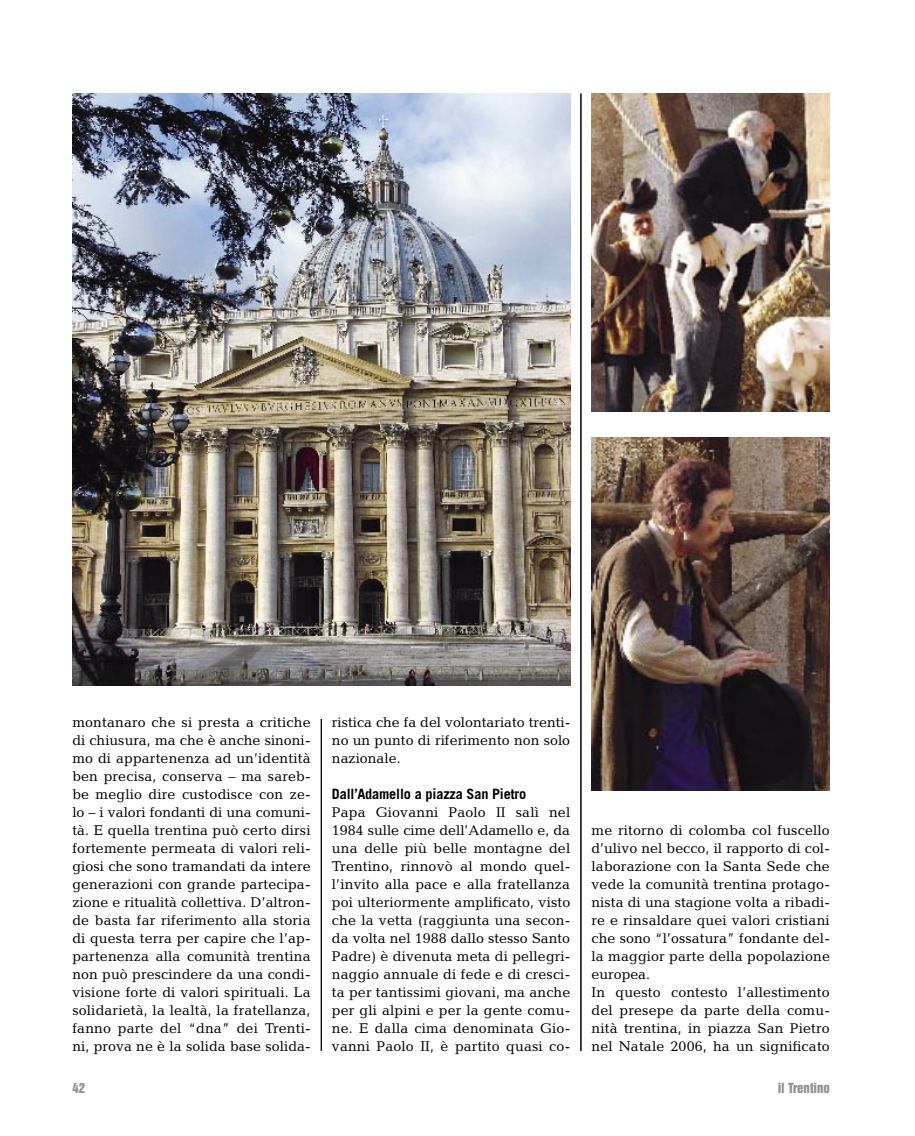
<style>
.page{position:relative;width:915px;height:1136px;background:#fff}
.page>*{position:absolute;margin:0;border:0;box-sizing:border-box;transform-origin:0 0}
.AA__TESTO{font:14.25px/18px "Candida";letter-spacing:.01em;color:#000;text-align:justify}
.A_titolo_dentro_articolo{font:700 14.25px "Trade Gothic";letter-spacing:-.01em;color:#000}
.t1{font:12.75px "Helvetica Inserat";color:#939393}
</style>
<div class="page">
<hr style="left:580px;top:94px;width:1px;height:956px;background:#000">
<img style="left:72px;top:94px;width:498px;height:591px">
<img style="left:591px;top:94px;width:238px;height:317px">
<hr style="left:321px;top:719px;width:1px;height:331px;background:#000">
<img style="left:591px;top:437px;width:238px;height:353px">
<p class="AA__TESTO" style="left:72px;top:712px;width:240px">montanaro che si presta a critiche di chiusura, ma che è anche sinoni&shy;mo di appartenenza ad un’identità ben precisa, conserva – ma sareb&shy;be meglio dire custodisce con ze&shy;lo – i valori fondanti di una comuni&shy;tà. E quella trentina può certo dirsi fortemente permeata di valori reli&shy;giosi che sono tramandati da intere generazioni con grande partecipa&shy;zione e ritualità collettiva. D’altron&shy;de basta far riferimento alla storia di questa terra per capire che l’ap&shy;partenenza alla comunità trentina non può prescindere da una condi&shy;visione forte di valori spirituali. La solidarietà, la lealtà, la fratellanza, fanno parte del “dna” dei Trenti&shy;ni, prova ne è la solida base solida-</p>
<p class="AA__TESTO" style="left:332px;top:712px;width:240px">ristica che fa del volontariato trenti&shy;no un punto di riferimento non solo nazionale.</p>
<p class="A_titolo_dentro_articolo" style="left:332px;top:784px;width:196px">Dall’Adamello a piazza San Pietro</p>
<p class="AA__TESTO" style="left:332px;top:802px;width:240px">Papa Giovanni Paolo II salì nel 1984 sulle cime dell’Adamello e, da una delle più belle montagne del Trentino, rinnovò al mondo quel&shy;l’invito alla pace e alla fratellanza poi ulteriormente amplificato, visto che la vetta (raggiunta una secon&shy;da volta nel 1988 dallo stesso Santo Padre) è divenuta meta di pellegri&shy;naggio annuale di fede e di cresci&shy;ta per tantissimi giovani, ma anche per gli alpini e per la gente comu&shy;ne. E dalla cima denominata Gio&shy;vanni Paolo II, è partito quasi co-</p>
<p class="AA__TESTO" style="left:591px;top:820px;width:240px">me ritorno di colomba col fuscello d’ulivo nel becco, il rapporto di col&shy;laborazione con la Santa Sede che vede la comunità trentina protago&shy;nista di una stagione volta a ribadi&shy;re e rinsaldare quei valori cristiani che sono “l’ossatura” fondante del&shy;la maggior parte della popolazione europea.</p>
<p class="AA__TESTO" style="left:591px;top:982px;width:240px">In questo contesto l’allestimento del presepe da parte della comu&shy;nità trentina, in piazza San Pietro nel Natale 2006, ha un significato</p>
<p class="t1" style="left:72px;top:1080px;width:14px">42</p>
<p class="t1" style="left:777px;top:1080px;width:54px">il Trentino</p>
</div>
